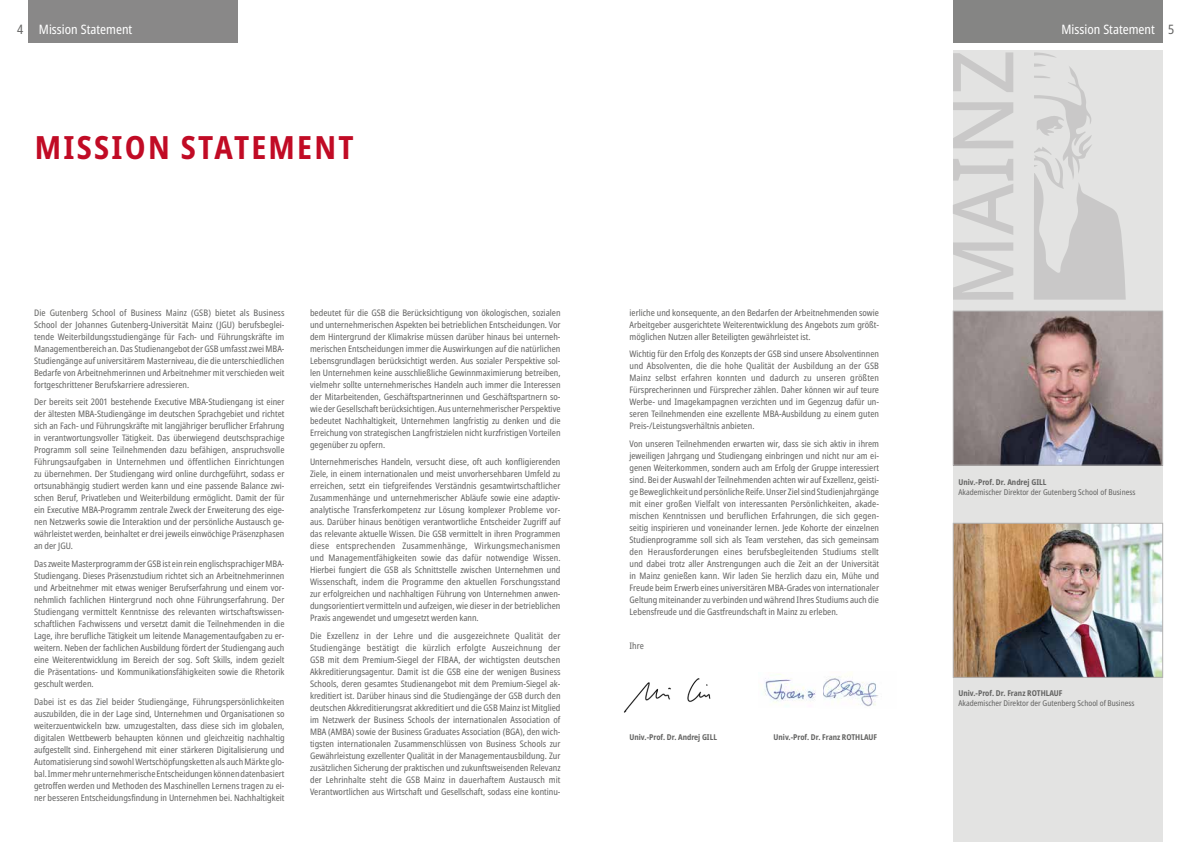
<style>
.page{position:relative;width:1191px;height:842px;background:#fff}
.page>*{position:absolute;margin:0;border:0;box-sizing:border-box;transform-origin:0 0}
.t1{font:700 condensed 32px "Noto Sans";letter-spacing:.07em;color:#c10b25}
.t2{font:condensed 13px "Noto Sans";color:#fff}
.t3{font:condensed 9px/12px "Noto Sans";color:#646463;text-align:justify}
.t4{font:700 condensed 8px "Noto Sans";color:#646463}
.t5{font:condensed 8px "Noto Sans";color:#646463}
.s1{color:#646463}
</style>
<div class="page">
<div style="left:28px;top:0;width:210px;height:43px;background:#898888"></div>
<div style="left:952px;top:0;width:210px;height:43px;background:#858584"></div>
<div style="left:952px;top:50px;width:210px;height:792px;background:#e3e3e2"></div>
<img style="left:954px;top:525px;width:207px;height:151px">
<div style="left:952px;top:523px;width:211px;height:155px;border:1px solid #b3b2b2"></div>
<img style="left:954px;top:313px;width:207px;height:151px">
<div style="left:952px;top:311px;width:211px;height:155px;border:1px solid #b3b2b2"></div>
<img style="left:823px;top:676px;width:55px;height:31px">
<img style="left:764px;top:674px;width:52px;height:29px">
<img style="left:624px;top:678px;width:87px;height:35px">
<svg style="left:1034px;top:52px;width:91px;height:248px"></svg>
<svg style="left:952px;top:52px;width:61px;height:248px"></svg>
<h2 class="t2" style="left:17px;top:20px;width:117px"><span class="s1">4</span> Mission Statement</h2>
<h2 class="t2" style="left:1061px;top:20px;width:114px">Mission Statement <span class="s1">5</span></h2>
<h1 class="t1" style="left:35px;top:125px;width:320px">MISSION STATEMENT</h1>
<p class="t3" style="left:34px;top:307px;width:252px">Die Gutenberg School of Business Mainz (GSB) bietet als Business School der Johannes Gutenberg-Universität Mainz (JGU) berufsbeglei&shy;tende Weiterbildungsstudiengänge für Fach- und Führungskräfte im Managementbereich an. Das Studienangebot der GSB umfasst zwei MBA-Studiengänge auf universitärem Masterniveau, die die unterschiedlichen Bedarfe von Arbeitnehmerinnen und Arbeitnehmer mit verschieden weit fortgeschrittener Berufskarriere adressieren.</p>
<p class="t3" style="left:34px;top:396px;width:252px">Der bereits seit 2001 bestehende Executive MBA-Studiengang ist einer der ältesten MBA-Studiengänge im deutschen Sprachgebiet und richtet sich an Fach- und Führungskräfte mit langjähriger beruflicher Erfahrung in verantwortungsvoller Tätigkeit. Das überwiegend deutschsprachige Programm soll seine Teilnehmenden dazu befähigen, anspruchsvolle Führungsaufgaben in Unternehmen und öffentlichen Einrichtungen zu übernehmen. Der Studiengang wird online durchgeführt, sodass er ortsunabhängig studiert werden kann und eine passende Balance zwi&shy;schen Beruf, Privatleben und Weiterbildung ermöglicht. Damit der für ein Executive MBA-Programm zentrale Zweck der Erweiterung des eige&shy;nen Netzwerks sowie die Interaktion und der persönliche Austausch ge&shy;währleistet werden, beinhaltet er drei jeweils einwöchige Präsenzphasen an der JGU.</p>
<p class="t3" style="left:34px;top:558px;width:252px">Das zweite Masterprogramm der GSB ist ein rein englischsprachiger MBA-Studiengang. Dieses Präsenzstudium richtet sich an Arbeitnehmerinnen und Arbeitnehmer mit etwas weniger Berufserfahrung und einem vor&shy;nehmlich fachlichen Hintergrund noch ohne Führungserfahrung. Der Studiengang vermittelt Kenntnisse des relevanten wirtschaftswissen&shy;schaftlichen Fachwissens und versetzt damit die Teilnehmenden in die Lage, ihre berufliche Tätigkeit um leitende Managementaufgaben zu er&shy;weitern. Neben der fachlichen Ausbildung fördert der Studiengang auch eine Weiterentwicklung im Bereich der sog. Soft Skills, indem gezielt die Präsentations- und Kommunikationsfähigkeiten sowie die Rhetorik geschult werden.</p>
<p class="t3" style="left:34px;top:696px;width:252px">Dabei ist es das Ziel beider Studiengänge, Führungspersönlichkeiten auszubilden, die in der Lage sind, Unternehmen und Organisationen so weiterzuentwickeln bzw. umzugestalten, dass diese sich im globalen, digitalen Wettbewerb behaupten können und gleichzeitig nachhaltig aufgestellt sind. Einhergehend mit einer stärkeren Digitalisierung und Automatisierung sind sowohl Wertschöpfungsketten als auch Märkte glo&shy;bal. Immer mehr unternehmerische Entscheidungen können datenbasiert getroffen werden und Methoden des Maschinellen Lernens tragen zu ei&shy;ner besseren Entscheidungsfindung in Unternehmen bei. Nachhaltigkeit</p>
<p class="t3" style="left:310px;top:307px;width:252px">bedeutet für die GSB die Berücksichtigung von ökologischen, sozialen und unternehmerischen Aspekten bei betrieblichen Entscheidungen. Vor dem Hintergrund der Klimakrise müssen darüber hinaus bei unterneh&shy;merischen Entscheidungen immer die Auswirkungen auf die natürlichen Lebensgrundlagen berücksichtigt werden. Aus sozialer Perspektive sol&shy;len Unternehmen keine ausschließliche Gewinnmaximierung betreiben, vielmehr sollte unternehmerisches Handeln auch immer die Interessen der Mitarbeitenden, Geschäftspartnerinnen und Geschäftspartnern so&shy;wie der Gesellschaft berücksichtigen. Aus unternehmerischer Perspektive bedeutet Nachhaltigkeit, Unternehmen langfristig zu denken und die Erreichung von strategischen Langfristzielen nicht kurzfristigen Vorteilen gegenüber zu opfern.</p>
<p class="t3" style="left:310px;top:456px;width:252px">Unternehmerisches Handeln, versucht diese, oft auch konfligierenden Ziele, in einem internationalen und meist unvorhersehbaren Umfeld zu erreichen, setzt ein tiefgreifendes Verständnis gesamtwirtschaftlicher Zusammenhänge und unternehmerischer Abläufe sowie eine adaptiv&shy;analytische Transferkompetenz zur Lösung komplexer Probleme vor&shy;aus. Darüber hinaus benötigen verantwortliche Entscheider Zugriff auf das relevante aktuelle Wissen. Die GSB vermittelt in ihren Programmen diese entsprechenden Zusammenhänge, Wirkungsmechanismen und Managementfähigkeiten sowie das dafür notwendige Wissen.<br>Hierbei fungiert die GSB als Schnittstelle zwischen Unternehmen und Wissenschaft, indem die Programme den aktuellen Forschungsstand zur erfolgreichen und nachhaltigen Führung von Unternehmen anwen&shy;dungsorientiert vermitteln und aufzeigen, wie dieser in der betrieblichen Praxis angewendet und umgesetzt werden kann.</p>
<p class="t3" style="left:310px;top:630px;width:252px">Die Exzellenz in der Lehre und die ausgezeichnete Qualität der Studiengänge bestätigt die kürzlich erfolgte Auszeichnung der GSB mit dem Premium-Siegel der FIBAA, der wichtigsten deutschen Akkreditierungsagentur. Damit ist die GSB eine der wenigen Business Schools, deren gesamtes Studienangebot mit dem Premium-Siegel ak&shy;kreditiert ist. Darüber hinaus sind die Studiengänge der GSB durch den deutschen Akkreditierungsrat akkreditiert und die GSB Mainz ist Mitglied im Netzwerk der Business Schools der internationalen Association of MBA (AMBA) sowie der Business Graduates Association (BGA), den wich&shy;tigsten internationalen Zusammenschlüssen von Business Schools zur Gewährleistung exzellenter Qualität in der Managementausbildung. Zur zusätzlichen Sicherung der praktischen und zukunftsweisenden Relevanz der Lehrinhalte steht die GSB Mainz in dauerhaftem Austausch mit Verantwortlichen aus Wirtschaft und Gesellschaft, sodass eine kontinu-</p>
<p class="t3" style="left:629px;top:307px;width:251px">ierliche und konsequente, an den Bedarfen der Arbeitnehmenden sowie Arbeitgeber ausgerichtete Weiterentwicklung des Angebots zum größt&shy;möglichen Nutzen aller Beteiligten gewährleistet ist.</p>
<p class="t3" style="left:629px;top:348px;width:251px">Wichtig für den Erfolg des Konzepts der GSB sind unsere Absolventinnen und Absolventen, die die hohe Qualität der Ausbildung an der GSB Mainz selbst erfahren konnten und dadurch zu unseren größten Fürsprecherinnen und Fürsprecher zählen. Daher können wir auf teure Werbe- und Imagekampagnen verzichten und im Gegenzug dafür un&shy;seren Teilnehmenden eine exzellente MBA-Ausbildung zu einem guten Preis-/Leistungsverhältnis anbieten.</p>
<p class="t3" style="left:629px;top:438px;width:251px">Von unseren Teilnehmenden erwarten wir, dass sie sich aktiv in ihrem jeweiligen Jahrgang und Studiengang einbringen und nicht nur am ei&shy;genen Weiterkommen, sondern auch am Erfolg der Gruppe interessiert sind. Bei der Auswahl der Teilnehmenden achten wir auf Exzellenz, geisti&shy;ge Beweglichkeit und persönliche Reife. Unser Ziel sind Studienjahrgänge mit einer großen Vielfalt von interessanten Persönlichkeiten, akade&shy;mischen Kenntnissen und beruflichen Erfahrungen, die sich gegen&shy;seitig inspirieren und voneinander lernen. Jede Kohorte der einzelnen Studienprogramme soll sich als Team verstehen, das sich gemeinsam den Herausforderungen eines berufsbegleitenden Studiums stellt und dabei trotz aller Anstrengungen auch die Zeit an der Universität in Mainz genießen kann. Wir laden Sie herzlich dazu ein, Mühe und Freude beim Erwerb eines universitären MBA-Grades von internationaler Geltung miteinander zu verbinden und während Ihres Studiums auch die Lebensfreude und die Gastfreundschaft in Mainz zu erleben.</p>
<p class="t3" style="left:629px;top:640px;width:16px">Ihre</p>
<p class="t4" style="left:629px;top:732px;width:89px">Univ.-Prof. Dr. Andrej GILL</p>
<p class="t4" style="left:773px;top:732px;width:105px">Univ.-Prof. Dr. Franz ROTHLAUF</p>
<p class="t4" style="left:958px;top:476px;width:89px">Univ.-Prof. Dr. Andrej GILL</p>
<p class="t5" style="left:958px;top:486px;width:179px">Akademischer Direktor der Gutenberg School of Business</p>
<p class="t4" style="left:958px;top:688px;width:106px">Univ.-Prof. Dr. Franz ROTHLAUF</p>
<p class="t5" style="left:958px;top:698px;width:178px">Akademischer Direktor der Gutenberg School of Business</p>
</div>
